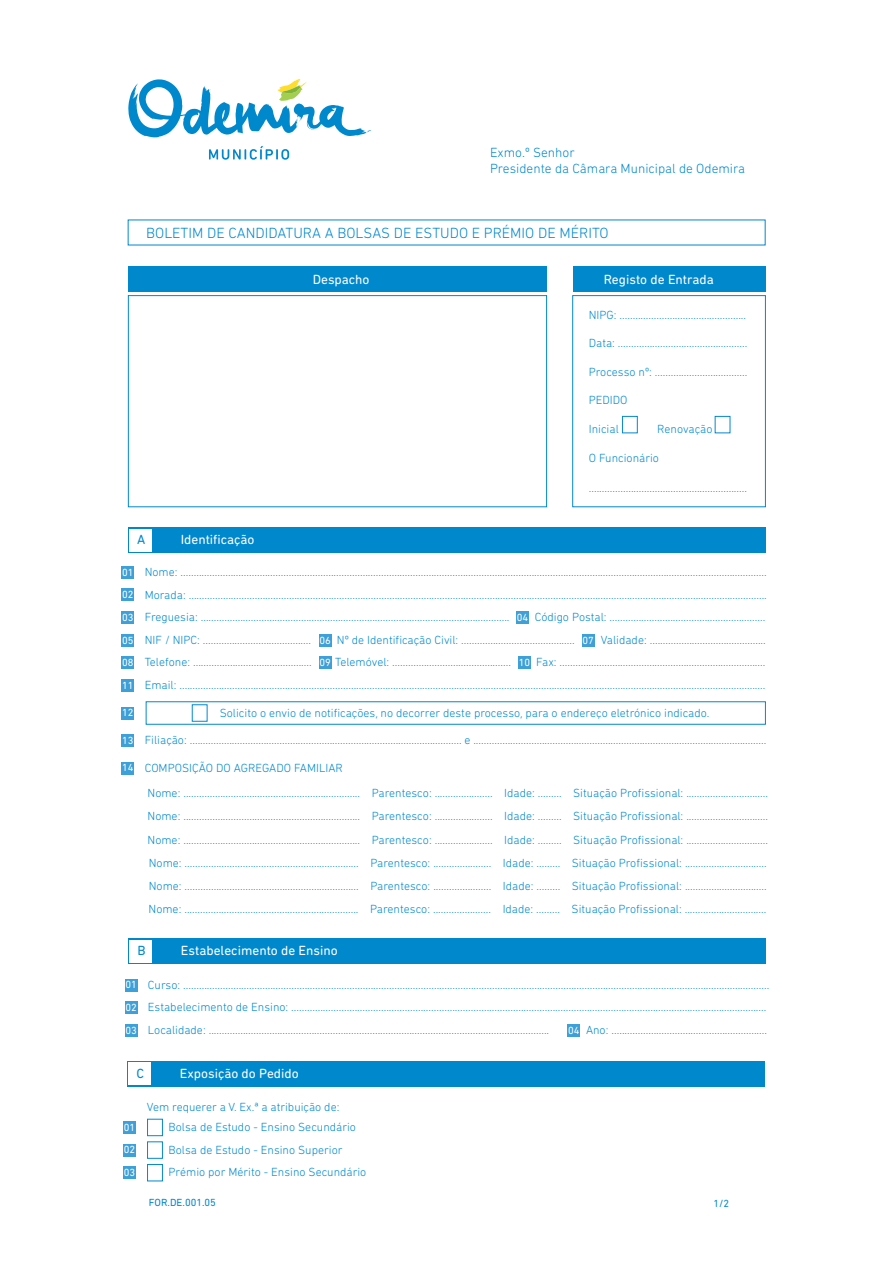
<style>
.page{position:relative;width:893px;height:1263px;background:#fff}
.page>*{position:absolute;margin:0;border:0;box-sizing:border-box;transform-origin:0 0}
.t1{font:300 15px "DIN Next Rounded LT Pro";color:#0088cd}
.t2{font:13.5px "DIN Next Rounded LT Pro";color:#fff}
.t3{font:300 13.5px/16.2px "DIN Next Rounded LT Pro";color:#0088cd}
.t4{font:13.5px "DIN Next Rounded LT Pro";color:#0088cd}
.t5{font:300 12px/22.5px "DIN Next Rounded LT Pro";color:#0088cd}
.t6{font:10.5px/22.6px "DIN Next Rounded LT Pro";color:#fff;text-align:justify}
.t7{font:10.5px "DIN Next Rounded LT Pro";color:#0088cd}
.s1{font-weight:400;font-size:10.5px;color:#fff}
</style>
<div class="page">
<div style="left:128px;top:267px;width:419px;height:25px;background:#0088cd"></div>
<div style="left:573px;top:267px;width:192px;height:25px;background:#0088cd"></div>
<div style="left:146px;top:701px;width:620px;height:24px;border:1px solid #0088cd"></div>
<div style="left:128px;top:295px;width:419px;height:212px;border:1px solid #0088cd"></div>
<div style="left:572px;top:295px;width:194px;height:212px;border:1px solid #0088cd"></div>
<svg style="left:209px;top:146px;width:80px;height:14px"></svg>
<svg style="left:128px;top:78px;width:243px;height:60px"></svg>
<div style="left:128px;top:527px;width:637px;height:26px;background:#0088cd"></div>
<div style="left:129px;top:529px;width:23px;height:22px;background:#fff"></div>
<div style="left:128px;top:938px;width:638px;height:26px;background:#0088cd"></div>
<div style="left:129px;top:940px;width:23px;height:22px;background:#fff"></div>
<div style="left:122px;top:566px;width:12px;height:13px;background:#3ea0d8"></div>
<div style="left:122px;top:589px;width:12px;height:12px;background:#3ea0d8"></div>
<div style="left:122px;top:611px;width:12px;height:13px;background:#3ea0d8"></div>
<div style="left:516px;top:611px;width:13px;height:13px;background:#3ea0d8"></div>
<div style="left:122px;top:634px;width:12px;height:13px;background:#3ea0d8"></div>
<div style="left:319px;top:634px;width:12px;height:13px;background:#3ea0d8"></div>
<div style="left:582px;top:634px;width:12px;height:13px;background:#3ea0d8"></div>
<div style="left:122px;top:656px;width:12px;height:13px;background:#3ea0d8"></div>
<div style="left:319px;top:656px;width:12px;height:13px;background:#3ea0d8"></div>
<div style="left:518px;top:656px;width:13px;height:13px;background:#3ea0d8"></div>
<div style="left:122px;top:679px;width:12px;height:13px;background:#3ea0d8"></div>
<div style="left:122px;top:707px;width:12px;height:12px;background:#3ea0d8"></div>
<div style="left:122px;top:734px;width:12px;height:13px;background:#3ea0d8"></div>
<div style="left:622px;top:416px;width:16px;height:17px;border:1px solid #0088cd"></div>
<div style="left:715px;top:416px;width:15px;height:17px;border:1px solid #0088cd"></div>
<div style="left:122px;top:762px;width:12px;height:12px;background:#3ea0d8"></div>
<div style="left:125px;top:979px;width:13px;height:12px;background:#3ea0d8"></div>
<div style="left:125px;top:1001px;width:13px;height:13px;background:#3ea0d8"></div>
<div style="left:125px;top:1024px;width:13px;height:13px;background:#3ea0d8"></div>
<div style="left:567px;top:1024px;width:13px;height:13px;background:#3ea0d8"></div>
<div style="left:127px;top:1061px;width:638px;height:25px;background:#0088cd"></div>
<div style="left:128px;top:1062px;width:23px;height:23px;background:#fff"></div>
<div style="left:123px;top:1121px;width:13px;height:13px;background:#3ea0d8"></div>
<div style="left:123px;top:1144px;width:13px;height:12px;background:#3ea0d8"></div>
<div style="left:123px;top:1166px;width:13px;height:13px;background:#3ea0d8"></div>
<div style="left:147px;top:1119px;width:16px;height:17px;border:1px solid #0088cd"></div>
<div style="left:147px;top:1141px;width:16px;height:18px;border:1px solid #0088cd"></div>
<div style="left:147px;top:1164px;width:16px;height:17px;border:1px solid #0088cd"></div>
<p class="t3" style="left:490px;top:144px;width:257px">Exmo.º Senhor<br>Presidente da Câmara Municipal de Odemira</p>
<p class="t1" style="left:146px;top:225px;width:464px">BOLETIM DE CANDIDATURA A BOLSAS DE ESTUDO E PRÉMIO DE MÉRITO</p>
<p class="t2" style="left:313px;top:271px;width:58px">Despacho</p>
<p class="t4" style="left:137px;top:532px;width:10px">A</p>
<p class="t2" style="left:181px;top:532px;width:75px">Identificação</p>
<p class="t2" style="left:604px;top:271px;width:111px">Registo de Entrada</p>
<p class="t5" style="left:589px;top:303px;width:159px">NIPG: ................................................</p>
<p class="t5" style="left:589px;top:331px;width:160px">Data: .................................................</p>
<p class="t5" style="left:589px;top:360px;width:160px">Processo nº: ...................................</p>
<p class="t5" style="left:589px;top:389px;width:40px">PEDIDO</p>
<p class="t5" style="left:589px;top:417px;width:32px">Inicial</p>
<p class="t5" style="left:657px;top:417px;width:57px">Renovação</p>
<p class="t5" style="left:589px;top:447px;width:72px">O Funcionário</p>
<p class="t5" style="left:589px;top:477px;width:160px">............................................................</p>
<p class="t5" style="left:145px;top:561px;width:624px;text-align:justify">Nome: ..............................................................................................................................................................................................................................<br>Morada: ...........................................................................................................................................................................................................................<br>Freguesia: .....................................................................................................................</p>
<p class="t6" style="left:122px;top:561px;width:13px">01<br>02<br>03</p>
<p class="t5" style="left:535px;top:606px;width:232px">Código Postal: ...........................................................</p>
<p class="t5" style="left:145px;top:628px;width:622px">NIF / NIPC: .........................................<br>Telefone: .............................................<br>Email: ..............................................................................................................................................................................................................................</p>
<p class="t6" style="left:517px;top:606px;width:13px">04</p>
<p class="t5" style="left:337px;top:628px;width:239px">Nº de Identificação Civil: ...........................................</p>
<p class="t5" style="left:601px;top:628px;width:167px">Validade: ............................................</p>
<p class="t6" style="left:122px;top:628px;width:13px">05</p>
<p class="t6" style="left:319px;top:628px;width:13px">06</p>
<p class="t6" style="left:582px;top:628px;width:13px">07</p>
<p class="t6" style="left:122px;top:651px;width:13px">08</p>
<p class="t6" style="left:319px;top:651px;width:13px">09</p>
<p class="t6" style="left:519px;top:651px;width:13px">10</p>
<p class="t6" style="left:122px;top:674px;width:13px">11</p>
<p class="t6" style="left:122px;top:701px;width:13px">12</p>
<p class="t6" style="left:122px;top:729px;width:13px">13</p>
<p class="t5" style="left:335px;top:651px;width:177px">Telemóvel: .............................................</p>
<p class="t5" style="left:536px;top:651px;width:231px">Fax: ..............................................................................</p>
<p class="t5" style="left:220px;top:701px;width:491px">Solicito o envio de notificações, no decorrer deste processo, para o endereço eletrónico indicado.</p>
<p class="t5" style="left:145px;top:729px;width:623px">Filiação: ....................................................................................................... e ...............................................................................................................</p>
<p class="t5" style="left:148px;top:754px;width:622px;line-height:25.8px;text-indent:-25px"><span class="s1">14</span> COMPOSIÇÃO DO AGREGADO FAMILIAR<br>Nome: ................................................................... Parentesco: ...................... Idade: ......... Situação Profissional: ...............................</p>
<p class="t5" style="left:148px;top:804px;width:622px;line-height:23.2px;text-align:justify">Nome: ................................................................... Parentesco: ...................... Idade: ......... Situação Profissional: ...............................<br>Nome: ................................................................... Parentesco: ...................... Idade: ......... Situação Profissional: ...............................<br>Nome: .................................................................. Parentesco: ...................... Idade: ......... Situação Profissional: ...............................<br>Nome: .................................................................. Parentesco: ...................... Idade: ......... Situação Profissional: ...............................<br>Nome: .................................................................. Parentesco: ...................... Idade: ......... Situação Profissional: ...............................</p>
<p class="t4" style="left:137px;top:943px;width:10px">B</p>
<p class="t2" style="left:181px;top:943px;width:158px">Estabelecimento de Ensino</p>
<p class="t6" style="left:126px;top:973px;width:13px">01<br>02<br>03</p>
<p class="t5" style="left:148px;top:973px;width:623px">Curso: ..............................................................................................................................................................................................................................<br>Estabelecimento de Ensino: ....................................................................................................................................................................................<br>Localidade: .................................................................................................................................</p>
<p class="t5" style="left:586px;top:1018px;width:183px">Ano: ...........................................................</p>
<p class="t6" style="left:568px;top:1018px;width:13px">04</p>
<p class="t4" style="left:136px;top:1065px;width:9px">C</p>
<p class="t2" style="left:180px;top:1065px;width:120px">Exposição do Pedido</p>
<p class="t5" style="left:169px;top:1097px;width:189px;line-height:20px;text-indent:-22px">Vem requerer a V. Ex.ª a atribuição de:<br>Bolsa de Estudo - Ensino Secundário</p>
<p class="t5" style="left:169px;top:1138px;width:199px">Bolsa de Estudo - Ensino Superior<br>Prémio por Mérito - Ensino Secundário</p>
<p class="t6" style="left:124px;top:1116px;width:13px">01<br>02<br>03</p>
<p class="t7" style="left:149px;top:1196px;width:69px">FOR.DE.001.05</p>
<p class="t7" style="left:713px;top:1198px;width:17px">1/2</p>
</div>
